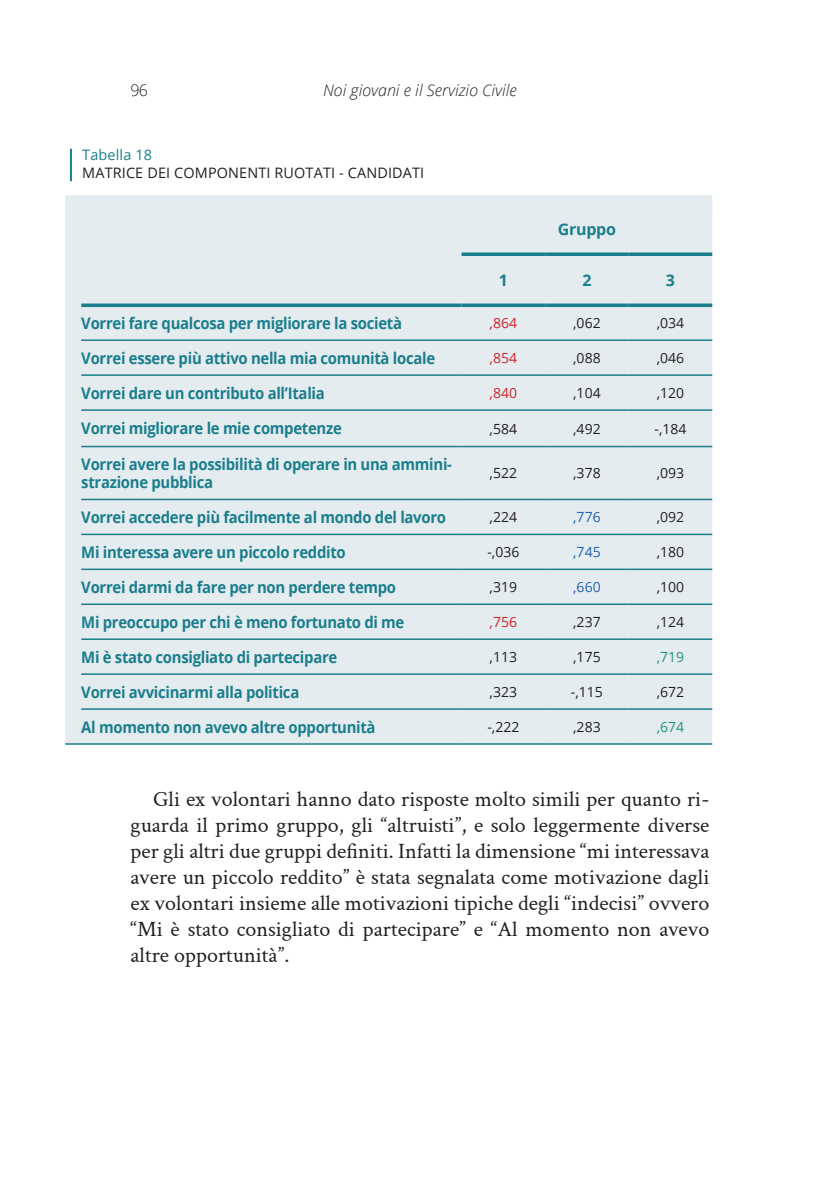
<style>
.page{position:relative;width:840px;height:1191px;background:#fff}
.page>*{position:absolute;margin:0;border:0;box-sizing:border-box;transform-origin:0 0}
.t1{font:22px/26px "Crimson Text";color:#231f20;text-align:justify}
.t2{font:700 16px/18px "Open Sans";letter-spacing:-.02em;color:#1a7e8d;scale:.93 1}
.t3{font:italic 300 16px "Open Sans";color:#231f20}
.t4{font:700 16px "Open Sans";letter-spacing:-.02em;color:#1a7e8d}
.t5{font:300 16px "Open Sans";color:#231f20}
.t6{font:14.4px "Open Sans";letter-spacing:.01em;color:#231f20}
.t7{font:14.4px "Open Sans";letter-spacing:.01em;color:#1a7e8d}
.t8{font:14px "Open Sans";color:#231f20}
.t9{font:14px "Open Sans";color:#d1232a}
.t10{font:14px "Open Sans";color:#2362af}
.t11{font:14px "Open Sans";color:#1d9678}
</style>
<div class="page">
<hr style="left:70px;top:149px;width:2px;height:32px;background:#1a7e8d">
<div style="left:81px;top:211px;width:630px;height:532px;background:#e5ecef"></div>
<div style="left:65px;top:211px;width:16px;height:43px;background:#e5ecef"></div>
<div style="left:65px;top:254px;width:16px;height:51px;background:#e5ecef"></div>
<div style="left:65px;top:305px;width:16px;height:35px;background:#e5ecef"></div>
<div style="left:65px;top:340px;width:16px;height:35px;background:#e5ecef"></div>
<div style="left:65px;top:375px;width:16px;height:35px;background:#e5ecef"></div>
<div style="left:65px;top:410px;width:16px;height:36px;background:#e5ecef"></div>
<div style="left:65px;top:446px;width:16px;height:53px;background:#e5ecef"></div>
<div style="left:65px;top:499px;width:16px;height:35px;background:#e5ecef"></div>
<div style="left:65px;top:534px;width:16px;height:35px;background:#e5ecef"></div>
<div style="left:65px;top:569px;width:16px;height:35px;background:#e5ecef"></div>
<div style="left:65px;top:604px;width:16px;height:35px;background:#e5ecef"></div>
<div style="left:65px;top:639px;width:16px;height:35px;background:#e5ecef"></div>
<div style="left:65px;top:674px;width:16px;height:35px;background:#e5ecef"></div>
<div style="left:65px;top:709px;width:16px;height:34px;background:#e5ecef"></div>
<hr style="left:81px;top:339px;width:380px;height:2px;background:#1a7e8d">
<hr style="left:461px;top:339px;width:84px;height:2px;background:#1a7e8d">
<hr style="left:545px;top:339px;width:83px;height:2px;background:#1a7e8d">
<hr style="left:628px;top:339px;width:83px;height:2px;background:#1a7e8d">
<hr style="left:81px;top:374px;width:380px;height:2px;background:#1a7e8d">
<hr style="left:461px;top:374px;width:84px;height:2px;background:#1a7e8d">
<hr style="left:545px;top:374px;width:83px;height:2px;background:#1a7e8d">
<hr style="left:628px;top:374px;width:83px;height:2px;background:#1a7e8d">
<hr style="left:81px;top:409px;width:380px;height:2px;background:#1a7e8d">
<hr style="left:461px;top:409px;width:84px;height:2px;background:#1a7e8d">
<hr style="left:545px;top:409px;width:83px;height:2px;background:#1a7e8d">
<hr style="left:628px;top:409px;width:83px;height:2px;background:#1a7e8d">
<div style="left:65px;top:195px;width:396px;height:16px;background:#e5ecef"></div>
<div style="left:461px;top:195px;width:84px;height:16px;background:#e5ecef"></div>
<div style="left:545px;top:195px;width:83px;height:16px;background:#e5ecef"></div>
<div style="left:628px;top:195px;width:83px;height:16px;background:#e5ecef"></div>
<svg style="left:461px;top:252px;width:84px;height:4px"></svg>
<svg style="left:545px;top:252px;width:83px;height:4px"></svg>
<svg style="left:628px;top:252px;width:83px;height:4px"></svg>
<svg style="left:81px;top:303px;width:380px;height:4px;fill:#1a7e8d"></svg>
<svg style="left:461px;top:303px;width:84px;height:4px"></svg>
<svg style="left:545px;top:303px;width:83px;height:4px"></svg>
<svg style="left:628px;top:303px;width:83px;height:4px"></svg>
<hr style="left:81px;top:446px;width:380px;height:1px;background:#1a7e8d">
<hr style="left:461px;top:446px;width:84px;height:1px;background:#1a7e8d">
<hr style="left:545px;top:446px;width:83px;height:1px;background:#1a7e8d">
<hr style="left:628px;top:446px;width:83px;height:1px;background:#1a7e8d">
<hr style="left:81px;top:499px;width:380px;height:1px;background:#1a7e8d">
<hr style="left:461px;top:499px;width:84px;height:1px;background:#1a7e8d">
<hr style="left:545px;top:499px;width:83px;height:1px;background:#1a7e8d">
<hr style="left:628px;top:499px;width:83px;height:1px;background:#1a7e8d">
<hr style="left:81px;top:533px;width:380px;height:2px;background:#1a7e8d">
<hr style="left:461px;top:533px;width:84px;height:2px;background:#1a7e8d">
<hr style="left:545px;top:533px;width:83px;height:2px;background:#1a7e8d">
<hr style="left:628px;top:533px;width:83px;height:2px;background:#1a7e8d">
<hr style="left:81px;top:568px;width:380px;height:2px;background:#1a7e8d">
<hr style="left:461px;top:568px;width:84px;height:2px;background:#1a7e8d">
<hr style="left:545px;top:568px;width:83px;height:2px;background:#1a7e8d">
<hr style="left:628px;top:568px;width:83px;height:2px;background:#1a7e8d">
<hr style="left:81px;top:603px;width:380px;height:2px;background:#1a7e8d">
<hr style="left:461px;top:603px;width:84px;height:2px;background:#1a7e8d">
<hr style="left:545px;top:603px;width:83px;height:2px;background:#1a7e8d">
<hr style="left:628px;top:603px;width:83px;height:2px;background:#1a7e8d">
<hr style="left:81px;top:638px;width:380px;height:2px;background:#1a7e8d">
<hr style="left:461px;top:638px;width:84px;height:2px;background:#1a7e8d">
<hr style="left:545px;top:638px;width:83px;height:2px;background:#1a7e8d">
<hr style="left:628px;top:638px;width:83px;height:2px;background:#1a7e8d">
<hr style="left:81px;top:673px;width:380px;height:2px;background:#1a7e8d">
<hr style="left:461px;top:673px;width:84px;height:2px;background:#1a7e8d">
<hr style="left:545px;top:673px;width:83px;height:2px;background:#1a7e8d">
<hr style="left:628px;top:673px;width:83px;height:2px;background:#1a7e8d">
<hr style="left:81px;top:708px;width:380px;height:2px;background:#1a7e8d">
<hr style="left:461px;top:708px;width:84px;height:2px;background:#1a7e8d">
<hr style="left:545px;top:708px;width:83px;height:2px;background:#1a7e8d">
<hr style="left:628px;top:708px;width:83px;height:2px;background:#1a7e8d">
<hr style="left:65px;top:743px;width:396px;height:1px;background:#1a7e8d">
<hr style="left:461px;top:743px;width:84px;height:1px;background:#1a7e8d">
<hr style="left:545px;top:743px;width:83px;height:1px;background:#1a7e8d">
<hr style="left:628px;top:743px;width:83px;height:1px;background:#1a7e8d">
<p class="t5" style="left:130px;top:79px;width:19px">96</p>
<p class="t3" style="left:323px;top:79px;width:195px">Noi giovani e il Servizio Civile</p>
<p class="t7" style="left:82px;top:145px;width:71px">Tabella 18</p>
<p class="t6" style="left:82px;top:163px;width:343px">MATRICE DEI COMPONENTI RUOTATI - CANDIDATI</p>
<p class="t4" style="left:557px;top:218px;width:59px">Gruppo</p>
<p class="t4" style="left:498px;top:269px;width:11px">1</p>
<p class="t4" style="left:582px;top:269px;width:11px">2</p>
<p class="t4" style="left:665px;top:269px;width:11px">3</p>
<p class="t2" style="left:81px;top:314px;width:346px">Vorrei fare qualcosa per migliorare la società</p>
<p class="t9" style="left:489px;top:313px;width:29px">,864</p>
<p class="t8" style="left:573px;top:313px;width:29px">,062</p>
<p class="t8" style="left:656px;top:313px;width:29px">,034</p>
<p class="t2" style="left:81px;top:348px;width:382px">Vorrei essere più attivo nella mia comunità locale</p>
<p class="t9" style="left:489px;top:348px;width:29px">,854</p>
<p class="t8" style="left:573px;top:348px;width:29px">,088</p>
<p class="t8" style="left:656px;top:348px;width:29px">,046</p>
<p class="t2" style="left:81px;top:383px;width:263px">Vorrei dare un contributo all’Italia</p>
<p class="t9" style="left:489px;top:383px;width:29px">,840</p>
<p class="t8" style="left:573px;top:383px;width:29px">,104</p>
<p class="t8" style="left:656px;top:383px;width:29px">,120</p>
<p class="t2" style="left:81px;top:418px;width:281px">Vorrei migliorare le mie competenze</p>
<p class="t8" style="left:489px;top:419px;width:29px">,584</p>
<p class="t8" style="left:573px;top:419px;width:29px">,492</p>
<p class="t8" style="left:654px;top:419px;width:33px">-,184</p>
<p class="t2" style="left:81px;top:455px;width:400px">Vorrei avere la possibilità di operare in una ammini&shy;strazione pubblica</p>
<p class="t8" style="left:489px;top:464px;width:29px">,522</p>
<p class="t8" style="left:573px;top:464px;width:29px">,378</p>
<p class="t8" style="left:656px;top:464px;width:29px">,093</p>
<p class="t2" style="left:81px;top:508px;width:393px">Vorrei accedere più facilmente al mondo del lavoro</p>
<p class="t8" style="left:489px;top:507px;width:29px">,224</p>
<p class="t10" style="left:573px;top:507px;width:29px">,776</p>
<p class="t8" style="left:656px;top:507px;width:29px">,092</p>
<p class="t2" style="left:81px;top:543px;width:286px">Mi interessa avere un piccolo reddito</p>
<p class="t8" style="left:487px;top:542px;width:33px">-,036</p>
<p class="t10" style="left:573px;top:542px;width:29px">,745</p>
<p class="t8" style="left:656px;top:542px;width:29px">,180</p>
<p class="t2" style="left:81px;top:578px;width:340px">Vorrei darmi da fare per non perdere tempo</p>
<p class="t8" style="left:489px;top:577px;width:29px">,319</p>
<p class="t10" style="left:573px;top:577px;width:29px">,660</p>
<p class="t8" style="left:656px;top:577px;width:29px">,100</p>
<p class="t2" style="left:81px;top:612px;width:349px">Mi preoccupo per chi è meno fortunato di me</p>
<p class="t9" style="left:489px;top:612px;width:29px">,756</p>
<p class="t8" style="left:573px;top:612px;width:29px">,237</p>
<p class="t8" style="left:656px;top:612px;width:29px">,124</p>
<p class="t2" style="left:81px;top:647px;width:276px">Mi è stato consigliato di partecipare</p>
<p class="t8" style="left:489px;top:647px;width:29px">,113</p>
<p class="t8" style="left:573px;top:647px;width:29px">,175</p>
<p class="t11" style="left:656px;top:647px;width:29px">,719</p>
<p class="t2" style="left:81px;top:682px;width:236px">Vorrei avvicinarmi alla politica</p>
<p class="t8" style="left:489px;top:682px;width:29px">,323</p>
<p class="t8" style="left:570px;top:682px;width:33px">-,115</p>
<p class="t8" style="left:656px;top:682px;width:29px">,672</p>
<p class="t2" style="left:81px;top:717px;width:318px">Al momento non avevo altre opportunità</p>
<p class="t8" style="left:487px;top:717px;width:33px">-,222</p>
<p class="t8" style="left:573px;top:717px;width:29px">,283</p>
<p class="t11" style="left:656px;top:717px;width:29px">,674</p>
<p class="t1" style="left:130px;top:785px;width:580px;text-indent:23px">Gli ex volontari hanno dato risposte molto simili per quanto ri&shy;guarda il primo gruppo, gli “altruisti”, e solo leggermente diverse per gli altri due gruppi definiti. Infatti la dimensione “mi interessava avere un piccolo reddito” è stata segnalata come motivazione dagli ex volontari insieme alle motivazioni tipiche degli “indecisi” ovvero “Mi è stato consigliato di partecipare” e “Al momento non avevo altre opportunità”.</p>
</div>
